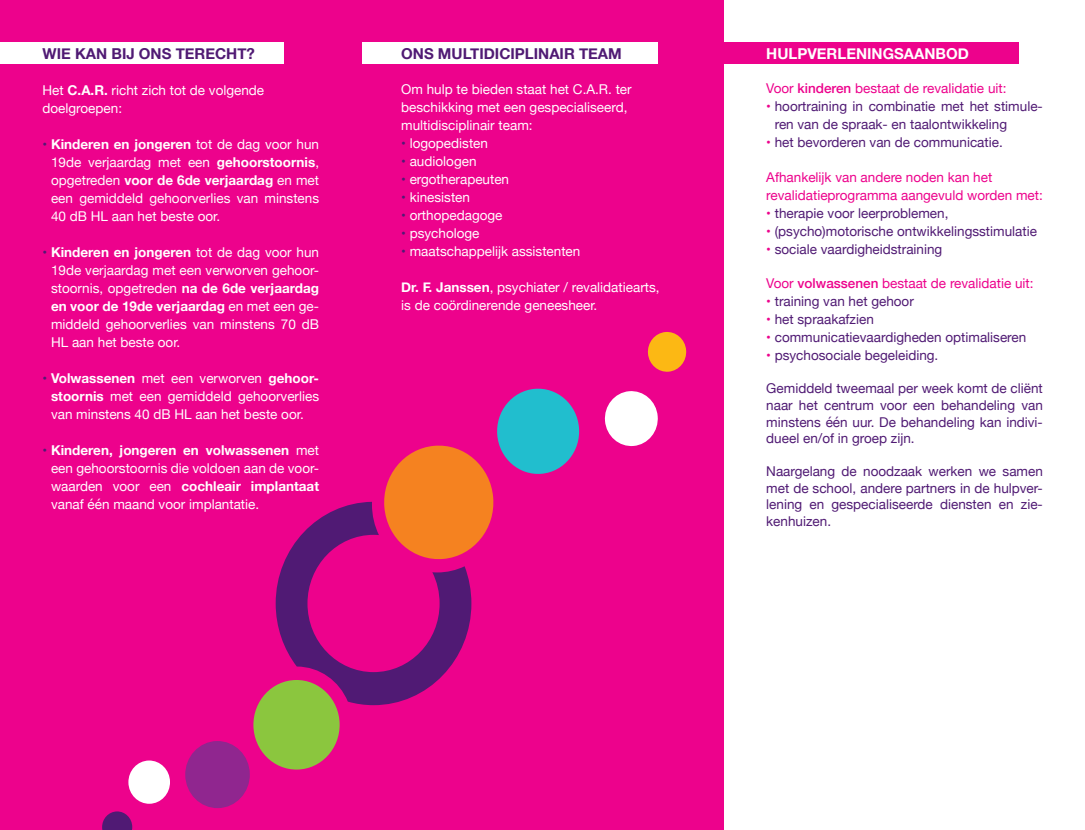
<style>
.page{position:relative;width:1085px;height:830px;background:#fff}
.page>*{position:absolute;margin:0;border:0;box-sizing:border-box;transform-origin:0 0}
.t1{font:700 15px "Helvetica Neue";color:#501a74}
.t2{font:700 15px "Helvetica Neue";color:#fff}
.t3{font:13.5px/18px "Helvetica Neue";color:#fff;text-align:justify}
.t4{font:13.5px/16.5px "Helvetica Neue";color:#501a74;text-align:justify}
.t5{font:13.5px/18px "Helvetica Neue";color:#ed028c}
.s1{font-weight:700}
.s2{font-weight:700;color:#501a74}
.s3{color:#501a74}
.s4{font-weight:500}
.s5{color:#ed028c}
</style>
<div class="page">
<div style="left:0;top:0;width:723px;height:829px;background:#ed028c"></div>
<div style="left:0;top:43px;width:283px;height:21px;background:#fff"></div>
<div style="left:361px;top:43px;width:296px;height:21px;background:#fff"></div>
<div style="left:723px;top:43px;width:295px;height:21px;background:#ed028c"></div>
<svg style="left:384px;top:388px;width:196px;height:160px"></svg>
<svg style="left:604px;top:391px;width:54px;height:56px"></svg>
<svg style="left:647px;top:332px;width:40px;height:40px"></svg>
<div style="left:185px;top:740px;width:65px;height:68px;background:#90268f;border-radius:50%"></div>
<div style="left:128px;top:760px;width:42px;height:43px;background:#fff;border-radius:50%"></div>
<svg style="left:102px;top:811px;width:30px;height:18px"></svg>
<svg style="left:276px;top:501px;width:195px;height:203px"></svg>
<div style="left:253px;top:679px;width:87px;height:90px;background:#8bc63e;border-radius:50%"></div>
<p class="t1" style="left:43px;top:42px;width:214px">WIE KAN BIJ ONS TERECHT?</p>
<p class="t3" style="left:43px;top:82px;width:223px">Het <span class="s1">C.A.R.</span> richt zich tot de volgende doelgroepen:</p>
<p class="t3" style="left:51px;top:136px;width:269px;text-indent:-8px"><span class="s2">•</span> <span class="s1">Kinderen en jongeren</span> tot de dag voor hun 19de verjaardag met een <span class="s1">gehoorstoornis</span>, opgetreden <span class="s1">voor de 6de verjaardag</span> en met een gemiddeld gehoorverlies van minstens 40 dB HL aan het beste oor.</p>
<p class="t3" style="left:51px;top:244px;width:269px;text-indent:-8px"><span class="s2">•</span> <span class="s1">Kinderen en jongeren</span> tot de dag voor hun 19de verjaardag met een verworven gehoor&shy;stoornis, opgetreden <span class="s1">na de 6de verjaardag en voor de 19de verjaardag</span> en met een ge&shy;middeld gehoorverlies van minstens 70 dB HL aan het beste oor.</p>
<p class="t3" style="left:51px;top:370px;width:269px;text-indent:-8px"><span class="s2">•</span> <span class="s1">Volwassenen</span> met een verworven <span class="s1">gehoor&shy;stoornis</span> met een gemiddeld gehoorverlies van minstens 40 dB HL aan het beste oor.</p>
<p class="t3" style="left:51px;top:442px;width:269px;text-indent:-8px"><span class="s2">•</span> <span class="s1">Kinderen, jongeren en volwassenen</span> met een gehoorstoornis die voldoen aan de voor&shy;waarden voor een <span class="s1">cochleair implantaat </span>vanaf één maand voor implantatie.</p>
<p class="t1" style="left:401px;top:42px;width:222px">ONS MULTIDICIPLINAIR TEAM</p>
<p class="t3" style="left:401px;top:81px;width:232px;text-align:left">Om hulp te bieden staat het C.A.R. ter beschikking met een gespecialiseerd, multidisciplinair team:</p>
<p class="t3" style="left:401px;top:135px;width:88px"><span class="s3">•</span> logopedisten</p>
<p class="t3" style="left:401px;top:153px;width:77px"><span class="s3">•</span> audiologen</p>
<p class="t3" style="left:401px;top:171px;width:109px"><span class="s3">•</span> ergotherapeuten</p>
<p class="t3" style="left:401px;top:189px;width:70px"><span class="s3">•</span> kinesisten</p>
<p class="t3" style="left:401px;top:207px;width:103px"><span class="s3">•</span> orthopedagoge</p>
<p class="t3" style="left:401px;top:224px;width:80px"><span class="s3">•</span> psychologe</p>
<p class="t3" style="left:401px;top:242px;width:181px"><span class="s3">•</span> maatschappelijk assistenten</p>
<p class="t3" style="left:401px;top:278px;width:260px"><span class="s1">Dr. F. Janssen</span>, psychiater / revalidatiearts, is de coördinerende geneesheer.</p>
<p class="t2" style="left:766px;top:42px;width:204px">HULPVERLENINGSAANBOD</p>
<p class="t5" style="left:766px;top:80px;width:242px">Voor <span class="s4">kinderen</span> bestaat de revalidatie uit:</p>
<p class="t4" style="left:774px;top:98px;width:269px;line-height:18px;text-indent:-8px"><span class="s5">•</span> hoortraining in combinatie met het stimule&shy;ren van de spraak- en taalontwikkeling</p>
<p class="t4" style="left:766px;top:135px;width:238px"><span class="s5">•</span> het bevorderen van de communicatie.</p>
<p class="t5" style="left:766px;top:169px;width:278px">Afhankelijk van andere noden kan het revalidatieprogramma aangevuld worden met:</p>
<p class="t4" style="left:766px;top:205px;width:184px"><span class="s5">•</span> therapie voor leerproblemen,</p>
<p class="t4" style="left:766px;top:223px;width:272px"><span class="s5">•</span> (psycho)motorische ontwikkelingsstimulatie</p>
<p class="t4" style="left:766px;top:241px;width:177px"><span class="s5">•</span> sociale vaardigheidstraining</p>
<p class="t5" style="left:766px;top:275px;width:269px">Voor <span class="s4">volwassenen</span> bestaat de revalidatie uit:</p>
<p class="t4" style="left:766px;top:294px;width:149px"><span class="s5">•</span> training van het gehoor</p>
<p class="t4" style="left:766px;top:312px;width:109px"><span class="s5">•</span> het spraakafzien</p>
<p class="t4" style="left:766px;top:330px;width:261px"><span class="s5">•</span> communicatievaardigheden optimaliseren</p>
<p class="t4" style="left:766px;top:348px;width:173px"><span class="s5">•</span> psychosociale begeleiding.</p>
<p class="t4" style="left:766px;top:381px;width:278px">Gemiddeld tweemaal per week komt de cliënt naar het centrum voor een behandeling van minstens één uur. De behandeling kan indivi&shy;dueel en/of in groep zijn.</p>
<p class="t4" style="left:766px;top:463px;width:278px">Naargelang de noodzaak werken we samen met de school, andere partners in de hulpver&shy;lening en gespecialiseerde diensten en zie&shy;kenhuizen.</p>
</div>
